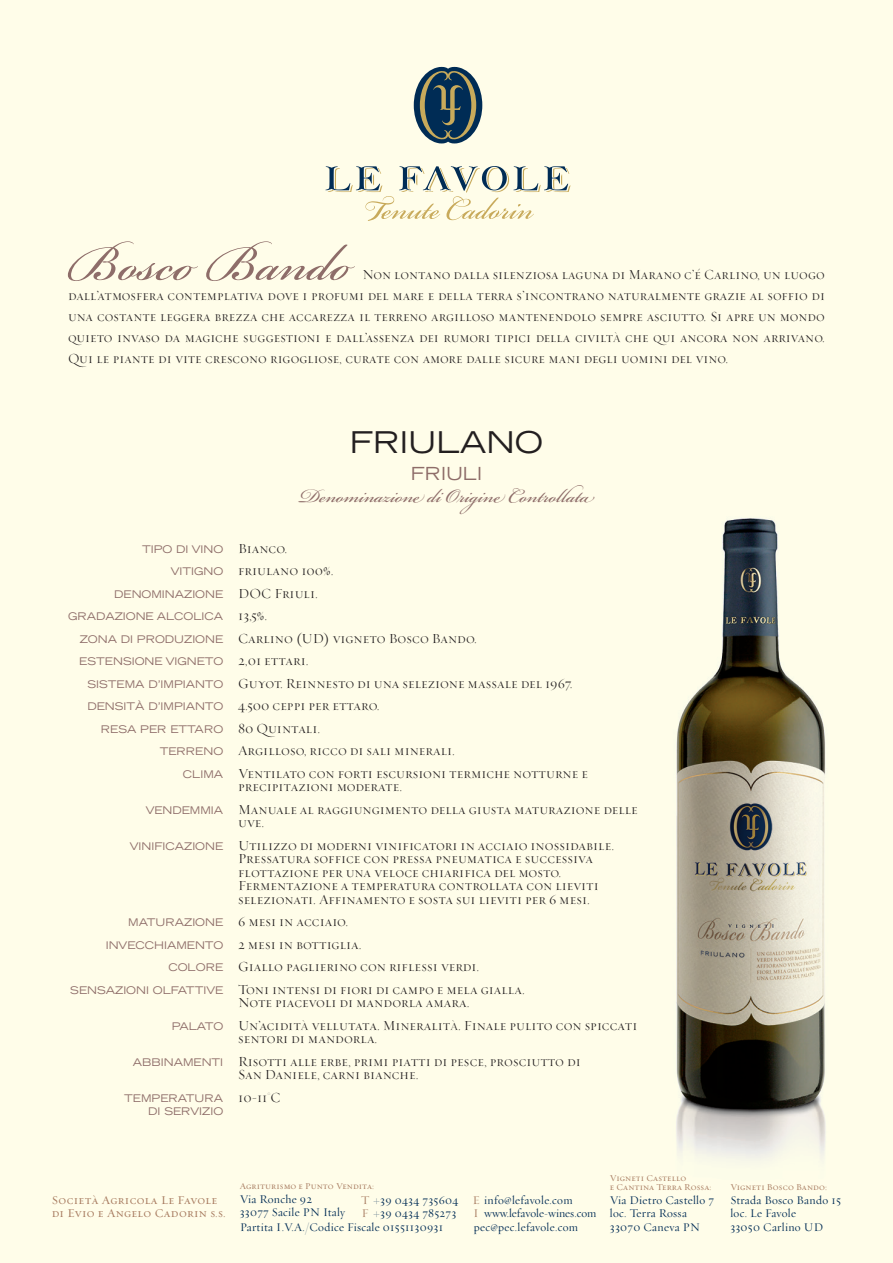
<style>
.page{position:relative;width:893px;height:1263px;background:#fffde9}
.page>*{position:absolute;margin:0;border:0;box-sizing:border-box;transform-origin:0 0}
.t1{font:79.5px "Bickham Script Pro";color:#8e6d69}
.t2{font:30px "Bickham Script Pro";color:#8e6d69}
.t3{font:expanded 30px "Trade Gothic LH";color:#231f20}
.t4{font:expanded 18px "Trade Gothic LH";color:#8e6d69}
.t5{font:14.25px/22.5px "Requiem Fine HTF Small Caps";color:#231f20}
.t6{font:12px/13.5px "Requiem Display HTF Roman";letter-spacing:.025em;color:#002c55}
.t7{font:12px/13.5px "Requiem Text HTF Small Caps";letter-spacing:.025em;color:#a77b60}
.t8{font:12px/13.5px "Requiem Display HTF Roman";color:#002c55}
.t9{font:expanded 10.5px/22.5px "Trade Gothic LH";color:#8e6d69;text-align:right}
.t10{font:9px/9px "Requiem Text HTF Small Caps";letter-spacing:.01em;color:#a77b60}
.s1{font-size:11.25px}
.s2{color:#a77b60}
.s3{font-size:10.5px}
</style>
<div class="page">
<svg style="left:414px;top:67px;width:68px;height:76px"></svg>
<svg style="left:326px;top:166px;width:244px;height:55px"></svg>
<img style="left:676px;top:518px;width:150px;height:642px">
<h1 class="t1" style="left:68px;top:205px;width:284px">Bosco Bando</h1>
<p class="t5" style="left:68px;top:265px;width:758px;line-height:21px;text-align:justify;text-indent:294px">Non lontano dalla silenziosa laguna di Marano c’é Carlino, un luogo dall’atmosfera contemplativa dove i profumi del mare e della terra s’incontrano naturalmente grazie al soffio di una costante leggera brezza che accarezza il terreno argilloso mantenendolo sempre asciutto. Si apre un mondo quieto invaso da magiche suggestioni e dall’assenza dei rumori tipici della civilt<span class="s1">À</span> che qui ancora non arrivano.<br>Qui le piante di vite crescono rigogliose, curate con amore dalle sicure mani degli uomini del vino.</p>
<p class="t9" style="left:68px;top:537px;width:157px">TIPO DI VINO<br>VITIGNO<br>DENOMINAZIONE<br>GRADAZIONE ALCOLICA<br>ZONA DI PRODUZIONE<br>ESTENSIONE VIGNETO<br>SISTEMA D’IMPIANTO<br>DENSITÀ D’IMPIANTO<br>RESA PER ETTARO<br>TERRENO<br>CLIMA</p>
<p class="t9" style="left:146px;top:798px;width:79px">VENDEMMIA</p>
<p class="t9" style="left:130px;top:834px;width:95px">VINIFICAZIONE</p>
<p class="t9" style="left:70px;top:911px;width:154px">MATURAZIONE<br>INVECCHIAMENTO<br>COLORE<br>SENSAZIONI OLFATTIVE</p>
<p class="t9" style="left:172px;top:1014px;width:53px">PALATO</p>
<p class="t9" style="left:133px;top:1050px;width:92px">ABBINAMENTI</p>
<p class="t9" style="left:124px;top:1091px;width:100px;line-height:13.5px">TEMPERATURA<br>DI SERVIZIO</p>
<h2 class="t3" style="left:350px;top:422px;width:195px">FRIULANO</h2>
<p class="t4" style="left:411px;top:462px;width:73px">FRIULI</p>
<h2 class="t2" style="left:300px;top:474px;width:291px">Denominazione di Origine Controllata</h2>
<p class="t5" style="left:238px;top:537px;width:351px">Bianco.<br>friulano 100%.<br>DOC Friuli.<br>13,5%.<br>Carlino (UD) vigneto Bosco Bando.<br>2,01 ettari.<br>Guyot. Reinnesto di una selezione massale del 1967.<br>4.500 ceppi per ettaro.<br>80 Quintali.<br>Argilloso, ricco di sali minerali.<br>Ventilato con forti escursioni termiche notturne e</p>
<p class="t5" style="left:238px;top:776px;width:401px">precipitazioni moderate.<br>Manuale al raggiungimento della giusta maturazione delle</p>
<p class="t5" style="left:238px;top:812px;width:377px">uve.<br>Utilizzo di moderni vinificatori in acciaio inossidabile.</p>
<p class="t5" style="left:238px;top:852px;width:362px;line-height:13.5px">Pressatura soffice con pressa pneumatica e successiva flottazione per una veloce chiarifica del mosto.<br>Fermentazione a temperatura controllata con lieviti selezionati. Affinamento e sosta sui lieviti per 6 mesi.</p>
<p class="t5" style="left:238px;top:911px;width:288px">6 mesi in acciaio.<br>2 mesi in bottiglia.<br>Giallo paglierino con riflessi verdi.<br>Toni intensi di fiori di campo e mela gialla.</p>
<p class="t5" style="left:238px;top:992px;width:401px">Note piacevoli di mandorla amara.<br>Un’acidit<span class="s1">À</span> vellutata. Mineralit<span class="s1">À</span>. Finale pulito con spiccati</p>
<p class="t5" style="left:238px;top:1028px;width:344px">sentori di mandorla.<br>Risotti alle erbe, primi piatti di pesce, prosciutto di</p>
<p class="t5" style="left:238px;top:1064px;width:182px">San Daniele, carni bianche.<br>10-11°C</p>
<p class="t7" style="left:52px;top:1193px;width:175px">Società Agricola Le Favole di Evio e Angelo Cadorin s.s.</p>
<p class="t10" style="left:610px;top:1174px;width:103px">Vigneti Castello<br>e Cantina Terra Rossa:</p>
<p class="t6" style="left:610px;top:1193px;width:106px">Via Dietro Castello 7 loc. Terra Rossa<br>33070 Caneva PN</p>
<p class="t10" style="left:240px;top:1182px;width:136px">Agriturismo e Punto Vendita:</p>
<p class="t6" style="left:240px;top:1192px;width:107px">Via Ronche 92<br>33077 Sacile PN Italy</p>
<p class="t6" style="left:361px;top:1193px;width:99px"><span class="s2">T</span> +39 0434 735604<br><span class="s2">F</span> +39 0434 785273</p>
<p class="t8" style="left:473px;top:1193px;width:125px"><span class="s2">E</span> info@lefavole.com<br><span class="s2">I</span> www.lefavole<span class="s3">-</span>wines.com</p>
<p class="t10" style="left:730px;top:1183px;width:98px">Vigneti Bosco Bando:</p>
<p class="t6" style="left:730px;top:1193px;width:112px">Strada Bosco Bando 15 loc. Le Favole</p>
<p class="t6" style="left:240px;top:1221px;width:204px">Partita I.V.A./Codice Fiscale 01551130931</p>
<p class="t6" style="left:474px;top:1221px;width:106px">pec@pec.lefavole.com</p>
<p class="t6" style="left:730px;top:1220px;width:94px">33050 Carlino UD</p>
</div>
